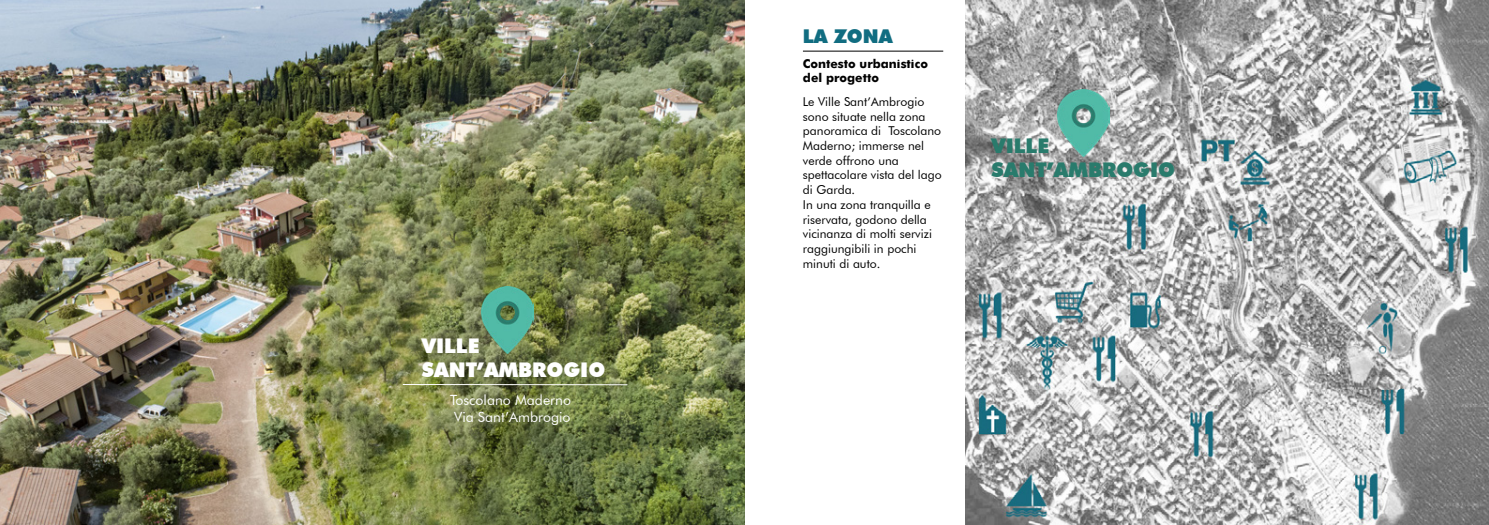
<style>
.page{position:relative;width:1489px;height:525px;background:#fff}
.page>*{position:absolute;margin:0;border:0;box-sizing:border-box;transform-origin:0 0}
.t1{font:900 20.25px/24px "Futura BT";color:#fff}
.t2{font:900 20.25px/24px "Futura BT";color:#297b6c}
.t3{font:900 19px "Futura BT";color:#116d81}
.t4{font:14.12px/16.9px "Futura BT";color:#fff}
.t5{font:12.25px/14.6px "Futura BT";color:#000}
.t6{font:700 12.25px/14.6px "Futura";color:#000}
</style>
<div class="page">
<img style="left:0;top:0;width:744px;height:524px">
<hr style="left:403px;top:384px;width:224px;height:1px;background:#fff">
<hr style="left:802px;top:51px;width:141px;height:1px;background:#000">
<img style="left:965px;top:0;width:523px;height:524px">
<img style="left:1057px;top:90px;width:52px;height:66px">
<img style="left:482px;top:286px;width:52px;height:67px">
<h1 class="t1" style="left:422px;top:333px;width:185px">VILLE<br>SANT’AMBROGIO</h1>
<p class="t4" style="left:450px;top:391px;width:122px">Toscolano Maderno<br>Via Sant’Ambrogio</p>
<h2 class="t3" style="left:802px;top:25px;width:91px">LA ZONA</h2>
<p class="t6" style="left:802px;top:55px;width:127px">Contesto urbanistico del progetto</p>
<p class="t5" style="left:802px;top:94px;width:140px">Le Ville Sant’Ambrogio sono situate nella zona panoramica di Toscolano<br>Maderno; immerse nel verde offrono una spettacolare vista del lago di Garda.<br>In una zona tranquilla e riservata, godono della vicinanza di molti servizi raggiungibili in pochi minuti di auto.</p>
<h1 class="t2" style="left:991px;top:133px;width:185px">VILLE<br>SANT’AMBROGIO</h1>
</div>
